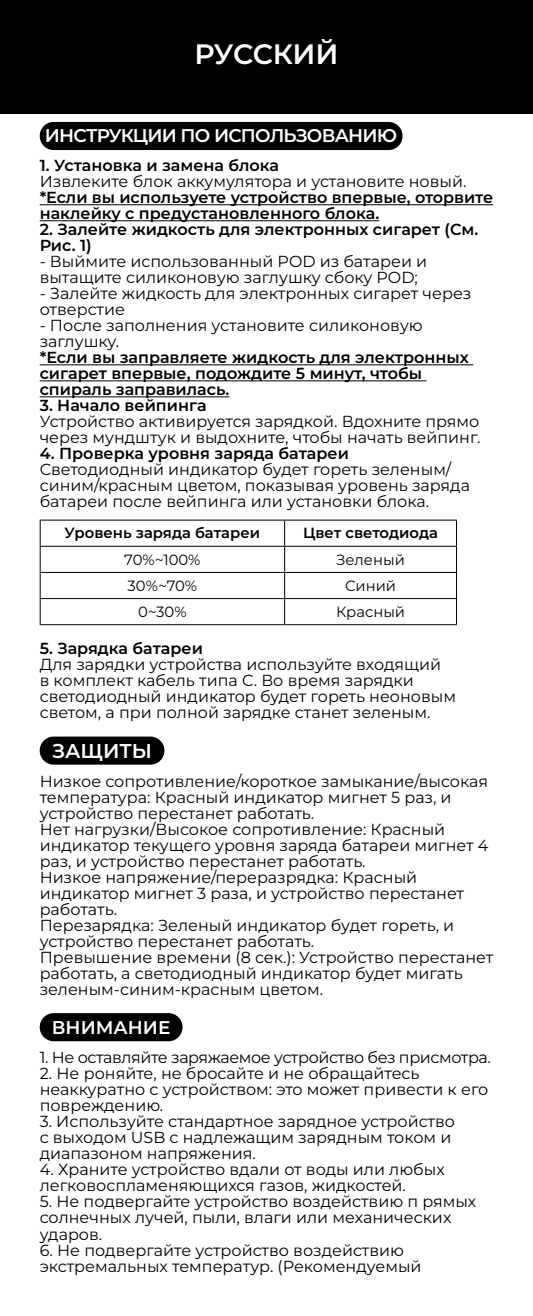
<style>
.page{position:relative;width:533px;height:1316px;background:#fff}
.page>*{position:absolute;margin:0;border:0;box-sizing:border-box;transform-origin:0 0}
.t1{font:600 28px "Montserrat";letter-spacing:-.02em;color:#fff}
.t2{font:600 20px "Montserrat";color:#fff}
.t3{font:600 18.4px "Montserrat";letter-spacing:-.04em;color:#fff}
.t4{font:600 18.4px "Montserrat";color:#fff}
.t5{font:16px/16px "Montserrat";color:#000}
.t6{font:600 16px/16px "Montserrat";color:#000}
.t7{font:16px "Montserrat";letter-spacing:-.025em;color:#000}
.t8{font:14.8px "Montserrat";color:#000}
.t9{font:600 14.8px "Montserrat";color:#000}
</style>
<div class="page">
<hr style="left:40px;top:204px;width:453px;height:1px;background:#000">
<hr style="left:40px;top:220px;width:339px;height:1px;background:#000">
<hr style="left:40px;top:364px;width:433px;height:1px;background:#000">
<hr style="left:40px;top:380px;width:387px;height:1px;background:#000">
<hr style="left:40px;top:396px;width:189px;height:1px;background:#000">
<div style="left:40px;top:122px;width:363px;height:28px;background:#000;border-radius:14px"></div>
<div style="left:40px;top:736px;width:124px;height:28px;background:#000;border-radius:14px"></div>
<hr style="left:40px;top:519px;width:245px;height:2px;background:#000">
<hr style="left:285px;top:519px;width:172px;height:2px;background:#000">
<hr style="left:40px;top:545px;width:245px;height:2px;background:#000">
<hr style="left:285px;top:545px;width:172px;height:2px;background:#000">
<hr style="left:40px;top:571px;width:245px;height:2px;background:#000">
<hr style="left:285px;top:571px;width:172px;height:2px;background:#000">
<hr style="left:40px;top:598px;width:245px;height:1px;background:#000">
<svg style="left:40px;top:520px;width:1px;height:104px"></svg>
<hr style="left:285px;top:598px;width:172px;height:1px;background:#000">
<svg style="left:284px;top:520px;width:1px;height:104px"></svg>
<svg style="left:456px;top:520px;width:1px;height:104px"></svg>
<hr style="left:40px;top:624px;width:245px;height:1px;background:#000">
<hr style="left:285px;top:624px;width:172px;height:1px;background:#000">
<div style="left:0;top:0;width:533px;height:113px;background:#000"></div>
<div style="left:40px;top:1013px;width:143px;height:28px;background:#000;border-radius:14px"></div>
<h1 class="t1" style="left:194px;top:34px;width:146px">РУССКИЙ</h1>
<p class="t3" style="left:45px;top:123px;width:354px">ИНСТРУКЦИИ ПО ИСПОЛЬЗОВАНИЮ</p>
<p class="t6" style="left:40px;top:157px;width:241px">1. Установка и замена блока</p>
<p class="t5" style="left:40px;top:173px;width:428px">Извлеките блок аккумулятора и установите новый.</p>
<p class="t6" style="left:40px;top:189px;width:455px">*Если вы используете устройство впервые, оторвите наклейку с предустановленного блока.</p>
<p class="t6" style="left:40px;top:221px;width:440px">2. Залейте жидкость для электронных сигарет (См.<br>Рис. 1)</p>
<p class="t5" style="left:40px;top:253px;width:389px">- Выймите использованный POD из батареи и вытащите силиконовую заглушку сбоку POD;</p>
<p class="t5" style="left:40px;top:285px;width:433px">- Залейте жидкость для электронных сигарет через отверстие</p>
<p class="t5" style="left:40px;top:317px;width:385px">- После заполнения установите силиконовую заглушку.</p>
<p class="t6" style="left:40px;top:349px;width:431px">*Если вы заправляете жидкость для электронных сигарет впервые, подождите 5 минут, чтобы спираль заправилась.</p>
<p class="t6" style="left:40px;top:397px;width:168px">3. Начало вейпинга</p>
<p class="t5" style="left:40px;top:413px;width:442px">Устройство активируется зарядкой. Вдохните прямо через мундштук и выдохните, чтобы начать вейпинг.</p>
<p class="t6" style="left:40px;top:445px;width:311px">4. Проверка уровня заряда батареи</p>
<p class="t5" style="left:40px;top:461px;width:432px">Светодиодный индикатор будет гореть зеленым/ синим/красным цветом, показывая уровень заряда батареи после вейпинга или установки блока.</p>
<p class="t9" style="left:65px;top:522px;width:197px">Уровень заряда батареи</p>
<p class="t9" style="left:303px;top:522px;width:136px">Цвет светодиода</p>
<p class="t8" style="left:124px;top:549px;width:78px">70%~100%</p>
<p class="t8" style="left:336px;top:549px;width:70px">Зеленый</p>
<p class="t8" style="left:128px;top:575px;width:71px">30%~70%</p>
<p class="t8" style="left:345px;top:575px;width:53px">Синий</p>
<p class="t8" style="left:138px;top:601px;width:50px">0~30%</p>
<p class="t8" style="left:336px;top:601px;width:71px">Красный</p>
<p class="t6" style="left:40px;top:639px;width:165px">5. Зарядка батареи</p>
<p class="t5" style="left:40px;top:656px;width:418px">Для зарядки устройства используйте входящий<br>в комплект кабель типа C. Во время зарядки светодиодный индикатор будет гореть неоновым светом, а при полной зарядке станет зеленым.</p>
<p class="t2" style="left:52px;top:736px;width:102px">ЗАЩИТЫ</p>
<p class="t5" style="left:40px;top:772px;width:455px">Низкое сопротивление/короткое замыкание/высокая температура: Красный индикатор мигнет 5 раз, и устройство перестанет работать.<br>Нет нагрузки/Высокое сопротивление: Красный индикатор текущего уровня заряда батареи мигнет 4 раз, и устройство перестанет работать.<br>Низкое напряжение/переразрядка: Красный индикатор мигнет 3 раза, и устройство перестанет работать.<br>Перезарядка: Зеленый индикатор будет гореть, и устройство перестанет работать.<br>Превышение времени (8 сек.): Устройство перестанет работать, а светодиодный индикатор будет мигать зеленым-синим-красным цветом.</p>
<p class="t4" style="left:52px;top:1013px;width:120px">ВНИМАНИЕ</p>
<p class="t7" style="left:40px;top:1046px;width:453px">1. Не оставляйте заряжаемое устройство без присмотра.</p>
<p class="t5" style="left:40px;top:1065px;width:450px">2. Не роняйте, не бросайте и не обращайтесь неаккуратно с устройством: это может привести к его повреждению.</p>
<p class="t5" style="left:40px;top:1113px;width:417px">3. Используйте стандартное зарядное устройство с выходом USB с надлежащим зарядным током и диапазоном напряжения.</p>
<p class="t5" style="left:40px;top:1161px;width:407px">4. Храните устройство вдали от воды или любых легковоспламеняющихся газов, жидкостей.</p>
<p class="t5" style="left:40px;top:1193px;width:438px">5. Не подвергайте устройство воздействию п рямых солнечных лучей, пыли, влаги или механических ударов.</p>
<p class="t5" style="left:40px;top:1241px;width:383px">6. Не подвергайте устройство воздействию экстремальных температур. (Рекомендуемый</p>
</div>
